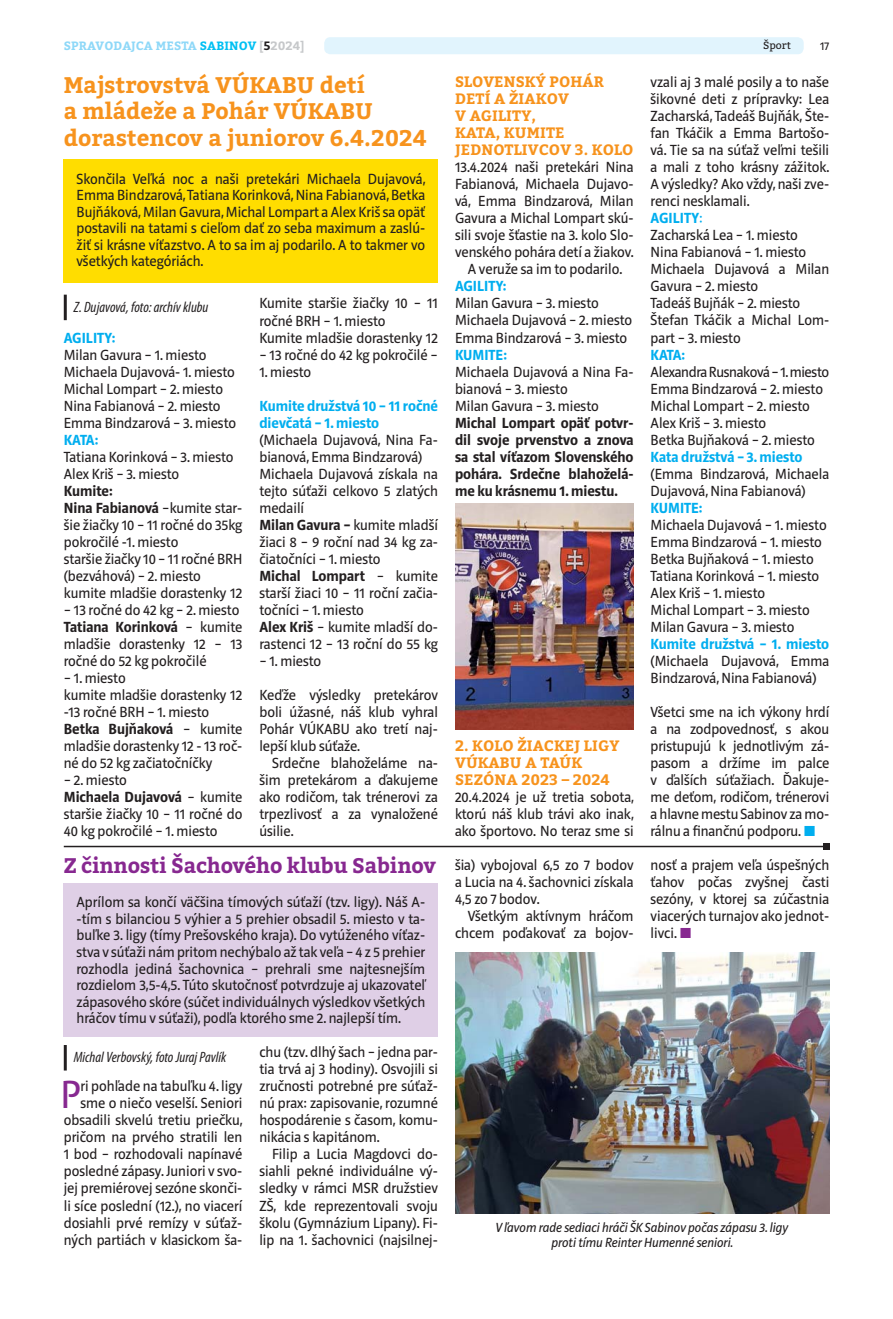
<style>
.page{position:relative;width:893px;height:1319px;background:#fff}
.page>*{position:absolute;margin:0;border:0;box-sizing:border-box;transform-origin:0 0}
.t1{font:40.2px "Riga";color:#872890}
.t2{font:700 22.5px/26.2px "Bitter";color:#f7931d}
.t3{font:700 21px "Bitter";letter-spacing:-.01em;color:#872890}
.t4{font:15px/17px "Riga";color:#231f20}
.t5{font:700 15px/17px "Riga";color:#00aeef}
.t6{font:700 15px/17px "Riga";color:#231f20;text-align:justify}
.t7{font:700 15px/17px "Bitter";letter-spacing:.01em;color:#f7931d}
.t8{font:italic condensed 15px "Myriad Pro";color:#231f20}
.t9{font:italic 13.5px/15px "Riga";color:#231f20;text-align:center}
.t10{font:700 12px "Bitter";letter-spacing:.01em;color:#8ed8f8}
.t11{font:12px "Riga";color:#231f20}
.t12{font:10.5px "Bitter";color:#231f20}
.s1{color:#00c0f3}
.s2{color:#c6c8ca}
.s3{color:#231f20}
.s4{font-weight:700}
.s5{font-weight:700;color:#00aeef}
.s6{color:#00aeef}
</style>
<div class="page">
<div style="left:324px;top:37px;width:480px;height:17px;background:#e1f4fd;border-radius:6px"></div>
<hr style="left:64px;top:294px;width:3px;height:26px;background:#231f20">
<div style="left:64px;top:159px;width:374px;height:123px;background:#fd0"></div>
<img style="left:455px;top:504px;width:179px;height:225px">
<img style="left:455px;top:952px;width:374px;height:261px">
<hr style="left:64px;top:845px;width:762px;height:2px;background:#231f20">
<svg style="left:823px;top:843px;width:6px;height:6px"></svg>
<div style="left:64px;top:883px;width:374px;height:153px;background:#dfcfe6"></div>
<hr style="left:64px;top:1044px;width:3px;height:26px;background:#231f20">
<p class="t12" style="left:763px;top:40px;width:29px">Šport</p>
<p class="t10" style="left:64px;top:40px;width:242px">SPRAVODAJCA MESTA <span class="s1">SABINOV</span> <span class="s2">[</span><span class="s3">5</span><span class="s2">2024]</span></p>
<p class="t11" style="left:820px;top:40px;width:11px">17</p>
<h2 class="t2" style="left:64px;top:73px;width:365px">Majstrovstvá VÚKABU detí<br>a mládeže a Pohár VÚKABU dorastencov a juniorov 6.4.2024</h2>
<p class="t4" style="left:77px;top:171px;width:350px;line-height:16.5px;text-align:justify">Skončila Veľká noc a naši pretekári Michaela Dujavová, Emma Bindzarová, Tatiana Korinková, Nina Fabianová, Betka Bujňáková, Milan Gavura, Michal Lompart a Alex Kriš sa opäť postavili na tatami s cieľom dať zo seba maximum a zaslú&shy;žiť si krásne víťazstvo. A to sa im aj podarilo. A to takmer vo všetkých kategóriách.</p>
<p class="t8" style="left:74px;top:301px;width:136px">Z. Dujavová, foto: archív klubu</p>
<p class="t5" style="left:64px;top:330px;width:53px">AGILITY:</p>
<p class="t4" style="left:64px;top:347px;width:174px">Milan Gavura – 1. miesto<br>Michaela Dujavová- 1. miesto<br>Michal Lompart – 2. miesto<br>Nina Fabianová – 2. miesto<br>Emma Bindzarová – 3. miesto</p>
<p class="t5" style="left:64px;top:432px;width:36px">KATA:</p>
<p class="t4" style="left:64px;top:449px;width:171px">Tatiana Korinková – 3. miesto<br>Alex Kriš – 3. miesto</p>
<p class="t4" style="left:64px;top:483px;width:180px"><span class="s4">Kumite:<br>Nina Fabianová</span> –kumite star&shy;šie žiačky 10 – 11 ročné do 35kg pokročilé -1. miesto<br>staršie žiačky 10 – 11 ročné BRH (bezváhová) – 2. miesto kumite mladšie dorastenky 12</p>
<p class="t4" style="left:64px;top:602px;width:180px">– 13 ročné do 42 kg – 2. miesto<br><span class="s4">Tatiana Korinková</span> – kumite mladšie dorastenky 12 – 13 ročné do 52 kg pokročilé</p>
<p class="t4" style="left:64px;top:670px;width:180px">– 1. miesto<br>kumite mladšie dorastenky 12 -13 ročné BRH – 1. miesto<br><span class="s4">Betka Bujňaková</span> – kumite mladšie dorastenky 12 - 13 roč&shy;né do 52 kg začiatočníčky</p>
<p class="t4" style="left:64px;top:772px;width:180px">– 2. miesto<br><span class="s4">Michaela Dujavová</span> – kumite staršie žiačky 10 – 11 ročné do<br>40 kg pokročilé – 1. miesto</p>
<p class="t4" style="left:259px;top:296px;width:180px">Kumite staršie žiačky 10 – 11 ročné BRH – 1. miesto<br>Kumite mladšie dorastenky 12</p>
<p class="t4" style="left:259px;top:347px;width:180px">– 13 ročné do 42 kg pokročilé –</p>
<p class="t4" style="left:259px;top:364px;width:53px">1. miesto</p>
<p class="t5" style="left:259px;top:398px;width:180px">Kumite družstvá 10 – 11 ročné dievčatá – 1. miesto</p>
<p class="t4" style="left:259px;top:432px;width:180px">(Michaela Dujavová, Nina Fa&shy;bianová, Emma Bindzarová)<br>Michaela Dujavová získala na tejto súťaži celkovo 5 zlatých medailí<br><span class="s4">Milan Gavura –</span> kumite mladší žiaci 8 – 9 roční nad 34 kg za&shy;čiatočníci – 1. miesto<br><span class="s4">Michal Lompart</span> – kumite starší žiaci 10 – 11 roční začia&shy;točníci – 1. miesto<br><span class="s4">Alex Kriš</span> – kumite mladší do&shy;rastenci 12 – 13 roční do 55 kg</p>
<p class="t4" style="left:259px;top:653px;width:63px">– 1. miesto</p>
<p class="t4" style="left:259px;top:687px;width:180px;text-align:justify">Keďže výsledky pretekárov boli úžasné, náš klub vyhral Pohár VÚKABU ako tretí naj&shy;lepší klub súťaže.</p>
<p class="t4" style="left:259px;top:755px;width:180px;text-align:justify;text-indent:13px">Srdečne blahoželáme na&shy;šim pretekárom a ďakujeme ako rodičom, tak trénerovi za trpezlivosť a za vynaložené úsilie.</p>
<h3 class="t3" style="left:64px;top:855px;width:374px">Z činnosti Šachového klubu Sabinov</h3>
<p class="t4" style="left:77px;top:894px;width:350px;line-height:16.5px;text-align:justify">Aprílom sa končí väčšina tímových súťaží (tzv. ligy). Náš A--tím s bilanciou 5 výhier a 5 prehier obsadil 5. miesto v ta&shy;buľke 3. ligy (tímy Prešovského kraja). Do vytúženého víťaz&shy;stva v súťaži nám pritom nechýbalo až tak veľa – 4 z 5 prehier rozhodla jediná šachovnica – prehrali sme najtesnejším rozdielom 3,5-4,5. Túto skutočnosť potvrdzuje aj ukazovateľ zápasového skóre (súčet individuálnych výsledkov všetkých hráčov tímu v súťaži), podľa ktorého sme 2. najlepší tím.</p>
<p class="t8" style="left:74px;top:1051px;width:154px">Michal Verbovský, foto Juraj Pavlík</p>
<p class="t4" style="left:259px;top:1044px;width:180px;text-align:justify">chu (tzv. dlhý šach – jedna par&shy;tia trvá aj 3 hodiny). Osvojili si zručnosti potrebné pre súťaž&shy;nú prax: zapisovanie, rozumné hospodárenie s časom, komu&shy;nikácia s kapitánom.</p>
<p class="t4" style="left:259px;top:1146px;width:180px;text-align:justify;text-indent:13px">Filip a Lucia Magdovci do&shy;siahli pekné individuálne vý&shy;sledky v rámci MSR družstiev ZŠ, kde reprezentovali svoju školu (Gymnázium Lipany). Fi&shy;lip na 1. šachovnici (najsilnej-</p>
<p class="t4" style="left:64px;top:1078px;width:180px;text-align:right">ri pohľade na tabuľku 4. ligy sme o niečo veselší. Seniori obsadili skvelú tretiu priečku, pričom na prvého stratili len<br>1 bod – rozhodovali napínavé posledné zápasy. Juniori v svo&shy;jej premiérovej sezóne skonči&shy;li síce poslední (12.), no viacerí dosiahli prvé remízy v súťaž&shy;ných partiách v klasickom ša-</p>
<h1 class="t1" style="left:61px;top:1074px;width:21px">P</h1>
<p class="t7" style="left:455px;top:74px;width:180px">SLOVENSKÝ POHÁR<br>DETÍ A ŽIAKOV<br>V AGILITY,<br>KATA, KUMITE<br>JEDNOTLIVCOV 3. KOLO</p>
<p class="t4" style="left:455px;top:159px;width:180px;text-align:center">13.4.2024 naši pretekári Nina<br>Fabianová, Michaela Dujavo&shy;vá, Emma Bindzarová, Milan<br>Gavura a Michal Lompart skú&shy;sili svoje šťastie na 3. kolo Slo&shy;venského pohára detí a žiakov.<br>A veruže sa im to podarilo.</p>
<p class="t5" style="left:455px;top:279px;width:53px">AGILITY:</p>
<p class="t4" style="left:455px;top:296px;width:179px">Milan Gavura – 3. miesto<br>Michaela Dujavová – 2. miesto<br>Emma Bindzarová – 3. miesto</p>
<p class="t5" style="left:455px;top:347px;width:54px">KUMITE:</p>
<p class="t4" style="left:455px;top:364px;width:180px">Michaela Dujavová a Nina Fa&shy;bianová – 3. miesto<br>Milan Gavura – 3. miesto</p>
<p class="t6" style="left:455px;top:415px;width:180px">Michal Lompart opäť potvr&shy;dil svoje prvenstvo a znova sa stal víťazom Slovenského pohára. Srdečne blahoželá&shy;me ku krásnemu 1. miestu.</p>
<p class="t7" style="left:455px;top:737px;width:166px">2. KOLO ŽIACKEJ LIGY<br>VÚKABU A TAÚK<br>SEZÓNA 2023 – 2024</p>
<p class="t4" style="left:455px;top:789px;width:180px;text-align:justify">20.4.2024 je už tretia sobota, ktorú náš klub trávi ako inak, ako športovo. No teraz sme si</p>
<p class="t4" style="left:455px;top:857px;width:180px;text-align:justify">šia) vybojoval 6,5 zo 7 bodov a Lucia na 4. šachovnici získala 4,5 zo 7 bodov.</p>
<p class="t4" style="left:455px;top:908px;width:180px;text-align:right">Všetkým aktívnym hráčom chcem poďakovať za bojov-</p>
<p class="t4" style="left:651px;top:74px;width:180px">vzali aj 3 malé posily a to naše šikovné deti z prípravky: Lea<br>Zacharská, Tadeáš Bujňák, Šte&shy;fan Tkáčik a Emma Bartošo&shy;vá. Tie sa na súťaž veľmi tešili a mali z toho krásny zážitok.<br>A výsledky? Ako vždy, naši zve&shy;renci nesklamali.<br><span class="s5">AGILITY</span><span class="s6">:<br></span>Zacharská Lea – 1. miesto<br>Nina Fabianová – 1. miesto<br>Michaela Dujavová a Milan<br>Gavura – 2. miesto<br>Tadeáš Bujňák – 2. miesto<br>Štefan Tkáčik a Michal Lom&shy;part – 3. miesto</p>
<p class="t5" style="left:651px;top:347px;width:36px">KATA:</p>
<p class="t4" style="left:651px;top:364px;width:180px">Alexandra Rusnaková – 1. miesto<br>Emma Bindzarová – 2. miesto<br>Michal Lompart – 2. miesto<br>Alex Kriš – 3. miesto<br>Betka Bujňaková – 2. miesto</p>
<p class="t5" style="left:651px;top:449px;width:153px">Kata družstvá – 3. miesto</p>
<p class="t4" style="left:651px;top:466px;width:180px">(Emma Bindzarová, Michaela<br>Dujavová, Nina Fabianová)</p>
<p class="t5" style="left:651px;top:500px;width:54px">KUMITE:</p>
<p class="t4" style="left:651px;top:517px;width:178px">Michaela Dujavová – 1. miesto<br>Emma Bindzarová – 1. miesto<br>Betka Bujňaková – 1. miesto<br>Tatiana Korinková – 1. miesto<br>Alex Kriš – 1. miesto<br>Michal Lompart – 3. miesto<br>Milan Gavura – 3. miesto</p>
<p class="t5" style="left:651px;top:636px;width:180px">Kumite družstvá – 1. miesto</p>
<p class="t4" style="left:651px;top:653px;width:180px">(Michaela Dujavová, Emma<br>Bindzarová, Nina Fabianová)</p>
<p class="t4" style="left:651px;top:704px;width:180px;text-align:justify">Všetci sme na ich výkony hrdí a na zodpovednosť, s akou pristupujú k jednotlivým zá&shy;pasom a držíme im palce v ďalších súťažiach. Ďakuje&shy;me deťom, rodičom, trénerovi a hlavne mestu Sabinov za mo&shy;rálnu a finančnú podporu.</p>
<p class="t4" style="left:651px;top:857px;width:180px;text-align:justify">nosť a prajem veľa úspešných ťahov počas zvyšnej časti sezóny, v ktorej sa zúčastnia viacerých turnajov ako jednot&shy;livci.</p>
<p class="t9" style="left:496px;top:1219px;width:294px">V ľavom rade sediaci hráči ŠK Sabinov počas zápasu 3. ligy proti tímu Reinter Humenné seniori.</p>
</div>
